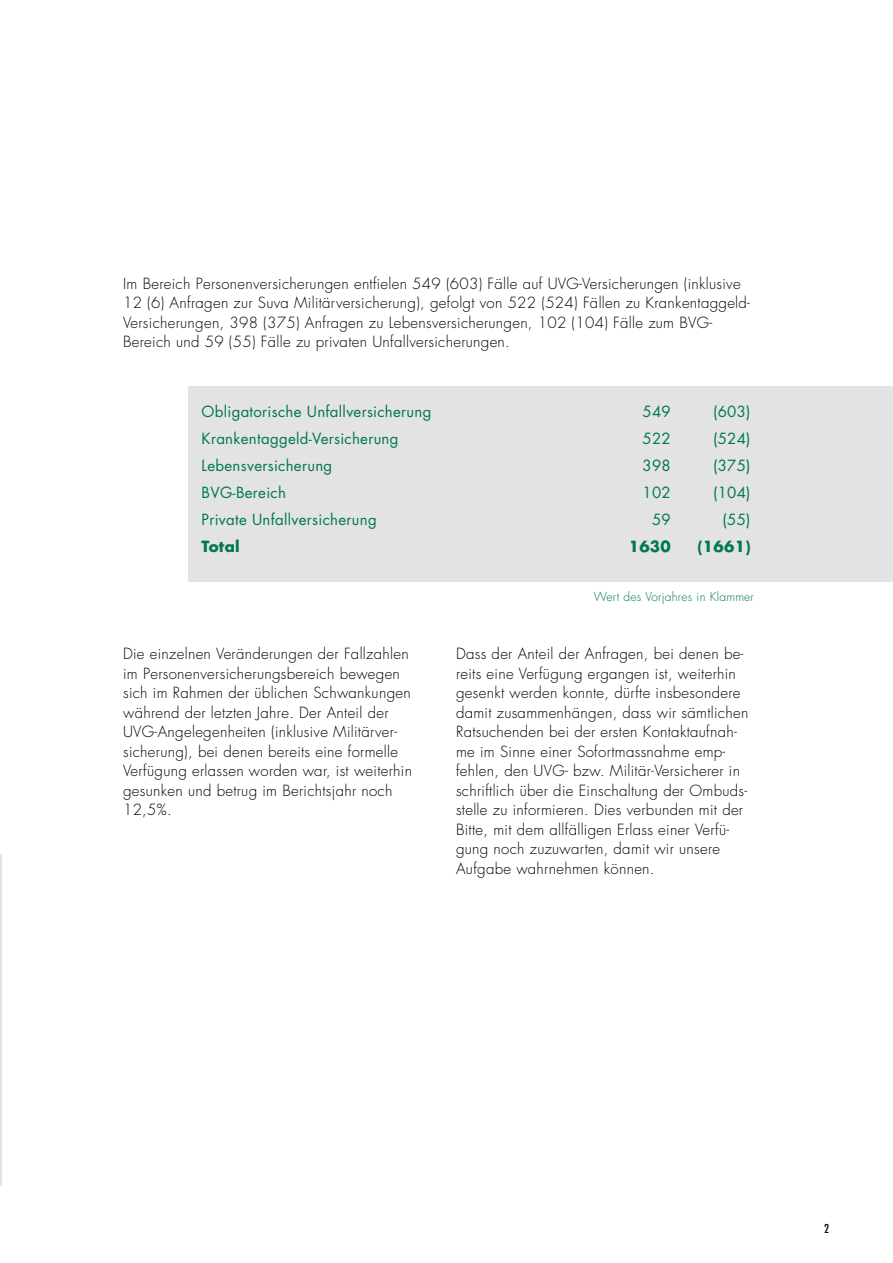
<style>
.page{position:relative;width:893px;height:1263px;background:#fff}
.page>*{position:absolute;margin:0;border:0;box-sizing:border-box;transform-origin:0 0}
.t1{font:300 15px/19.5px "Futura";letter-spacing:.02em;color:#000}
.t2{font:15px "Futura";letter-spacing:.02em;color:#007852}
.t3{font:700 15px "Futura";letter-spacing:.02em;color:#007852}
.t4{font:300 12px "Futura";letter-spacing:.02em;color:#007852}
.t5{font:condensed 12px "Futura";color:#000}
</style>
<div class="page">
<hr style="left:0;top:854px;width:2px;height:332px;background:#e3e3e3">
<div style="left:189px;top:386px;width:704px;height:195px;background:#e3e3e3"></div>
<p class="t1" style="left:123px;top:274px;width:628px">Im Bereich Personenversicherungen entfielen 549 (603) Fälle auf UVG-Versicherungen (inklusive 12 (6) Anfragen zur Suva Militärversicherung), gefolgt von 522 (524) Fällen zu Krankentaggeld-Versicherungen, 398 (375) Anfragen zu Lebensversicherungen, 102 (104) Fälle zum BVG-Bereich und 59 (55) Fälle zu privaten Unfallversicherungen.</p>
<p class="t2" style="left:202px;top:401px;width:231px">Obligatorische Unfallversicherung</p>
<p class="t2" style="left:642px;top:401px;width:30px">549</p>
<p class="t2" style="left:713px;top:401px;width:39px">(603)</p>
<p class="t2" style="left:202px;top:428px;width:198px">Krankentaggeld-Versicherung</p>
<p class="t2" style="left:642px;top:428px;width:30px">522</p>
<p class="t2" style="left:713px;top:428px;width:39px">(524)</p>
<p class="t2" style="left:202px;top:455px;width:132px">Lebensversicherung</p>
<p class="t2" style="left:642px;top:455px;width:30px">398</p>
<p class="t2" style="left:713px;top:455px;width:39px">(375)</p>
<p class="t2" style="left:202px;top:482px;width:86px">BVG-Bereich</p>
<p class="t2" style="left:642px;top:482px;width:30px">102</p>
<p class="t2" style="left:713px;top:482px;width:39px">(104)</p>
<p class="t2" style="left:202px;top:509px;width:177px">Private Unfallversicherung</p>
<p class="t2" style="left:652px;top:509px;width:20px">59</p>
<p class="t2" style="left:723px;top:509px;width:29px">(55)</p>
<p class="t3" style="left:202px;top:536px;width:40px">Total</p>
<p class="t3" style="left:629px;top:536px;width:44px">1630</p>
<p class="t3" style="left:697px;top:536px;width:55px">(1661)</p>
<p class="t4" style="left:594px;top:588px;width:162px">Wert des Vorjahres in Klammer</p>
<p class="t1" style="left:123px;top:644px;width:290px">Die einzelnen Veränderungen der Fallzahlen im Personenversicherungsbereich bewegen sich im Rahmen der üblichen Schwankungen während der letzten Jahre. Der Anteil der UVG-Angelegenheiten (inklusive Militärver&shy;sicherung), bei denen bereits eine formelle Verfügung erlassen worden war, ist weiterhin gesunken und betrug im Berichtsjahr noch 12,5%.</p>
<p class="t1" style="left:456px;top:644px;width:294px">Dass der Anteil der Anfragen, bei denen be&shy;reits eine Verfügung ergangen ist, weiterhin gesenkt werden konnte, dürfte insbesondere damit zusammenhängen, dass wir sämtlichen Ratsuchenden bei der ersten Kontaktaufnah&shy;me im Sinne einer Sofortmassnahme emp&shy;fehlen, den UVG- bzw. Militär-Versicherer in schriftlich über die Einschaltung der Ombuds&shy;stelle zu informieren. Dies verbunden mit der Bitte, mit dem allfälligen Erlass einer Verfü&shy;gung noch zuzuwarten, damit wir unsere Aufgabe wahrnehmen können.</p>
<p class="t5" style="left:824px;top:1221px;width:6px">2</p>
</div>
